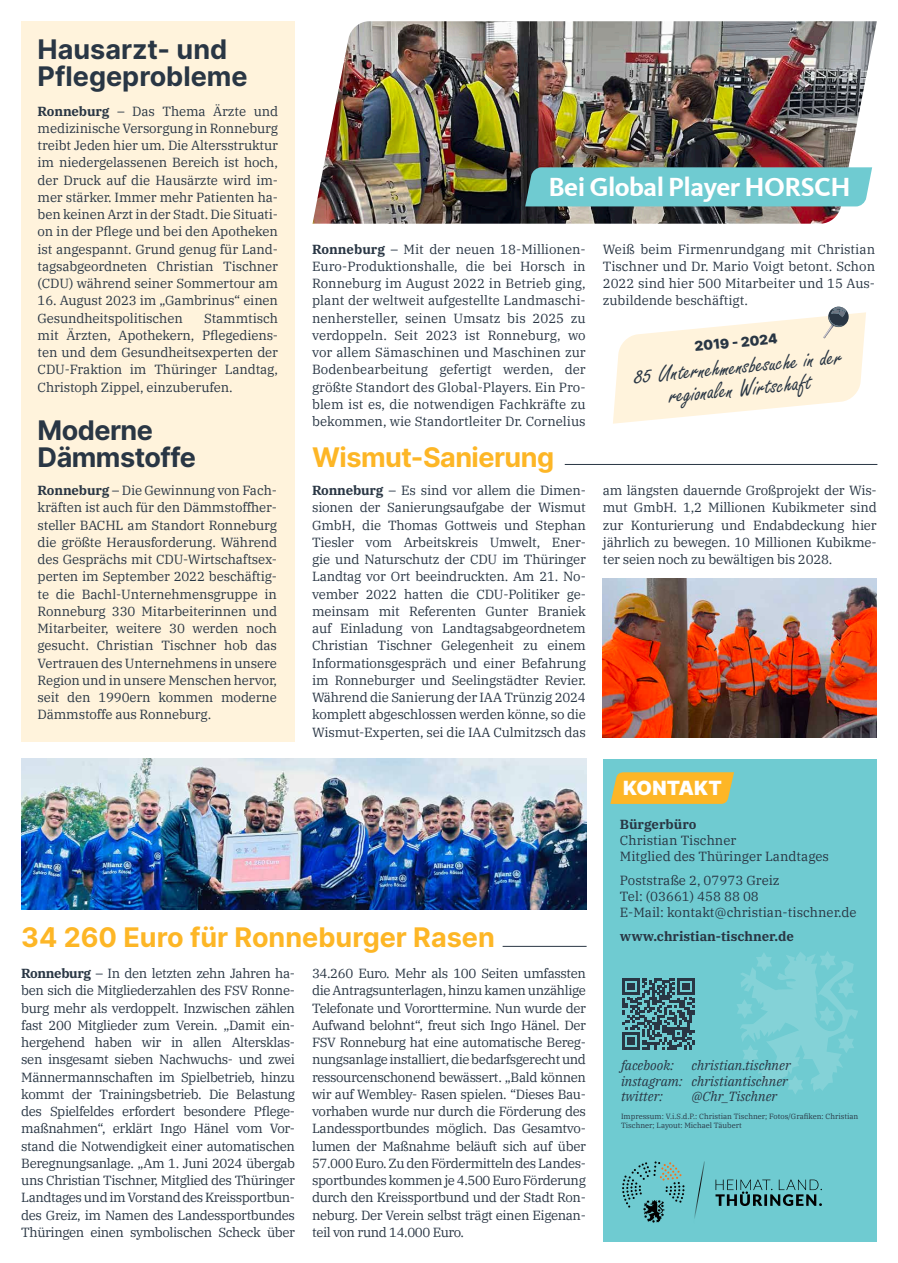
<style>
.page{position:relative;width:898px;height:1263px;background:#fff}
.page>*{position:absolute;margin:0;border:0;box-sizing:border-box;transform-origin:0 0}
.t1{font:700 27px "Inter";color:#fdb626}
.t2{font:700 27px/27px "Inter";color:#293644}
.t3{font:700 27px "CDU Kievit Tab";letter-spacing:-.02em;color:#fff}
.t4{font:700 27px/27px "Inter";letter-spacing:-.02em;color:#293644}
.t5{font:700 27px "Inter";letter-spacing:-.02em;color:#fdb626}
.t6{font:25.5px/22.4px "Freestyle Script";color:#293644;text-align:center}
.t7{font:900 19.5px "Inter";letter-spacing:.01em;color:#fff}
.t8{font:900 13.5px "Inter";color:#293644}
.t9{font:13.2px/17.2px "IBM Plex Serif";letter-spacing:-.01em;color:#293644;text-align:justify}
.t10{font:italic 13.2px/15.9px "IBM Plex Serif";color:#293644}
.t11{font:700 13.2px "IBM Plex Serif";color:#293644}
.t12{font:7.5px/9px "IBM Plex Serif";color:#293644}
.s1{font-weight:700}
</style>
<div class="page">
<div style="left:21px;top:21px;width:274px;height:721px;background:#fff3dc"></div>
<img style="left:312px;top:21px;width:564px;height:203px">
<div style="left:525px;top:167px;width:346px;height:39px;background:#6fcbd1"></div>
<hr style="left:502px;top:946px;width:84px;height:1px;background:#293644">
<img style="left:602px;top:579px;width:273px;height:158px">
<img style="left:21px;top:759px;width:565px;height:151px">
<hr style="left:564px;top:464px;width:313px;height:1px;background:#293644">
<div style="left:602px;top:759px;width:274px;height:483px;background:#6fcbd1"></div>
<svg style="left:737px;top:951px;width:120px;height:143px"></svg>
<svg style="left:610px;top:772px;width:123px;height:32px;background:#f3b731"></svg>
<svg style="left:694px;top:1162px;width:10px;height:56px"></svg>
<svg style="left:622px;top:1161px;width:62px;height:62px"></svg>
<svg style="left:715px;top:1179px;width:106px;height:27px"></svg>
<svg style="left:622px;top:978px;width:72px;height:71px"></svg>
<svg style="left:613px;top:307px;width:252px;height:117px"></svg>
<h1 class="t2" style="left:38px;top:35px;width:212px">Hausarzt- und<br>Pflegeprobleme</h1>
<p class="t9" style="left:38px;top:101px;width:242px"><span class="s1">Ronneburg</span> – Das Thema Ärzte und medizinische Versorgung in Ronneburg treibt Jeden hier um. Die Altersstruktur im niedergelassenen Bereich ist hoch, der Druck auf die Hausärzte wird im&shy;mer stärker. Immer mehr Patienten ha&shy;ben keinen Arzt in der Stadt. Die Situati&shy;on in der Pflege und bei den Apotheken ist angespannt. Grund genug für Land&shy;tagsabgeordneten Christian Tischner (CDU) während seiner Sommertour am</p>
<p class="t9" style="left:38px;top:291px;width:242px">16. August 2023 im „Gambrinus“ einen<br>Gesundheitspolitischen</p>
<p class="t9" style="left:38px;top:308px;width:242px;text-indent:166px">Stammtisch mit Ärzten, Apothekern, Pflegediens&shy;ten und dem Gesundheitsexperten der CDU-Fraktion im Thüringer Landtag, Christoph Zippel, einzuberufen.</p>
<h1 class="t4" style="left:38px;top:416px;width:160px">Moderne<br>Dämmstoffe</h1>
<p class="t9" style="left:38px;top:481px;width:241px"><span class="s1">Ronneburg</span> – Die Gewinnung von Fach&shy;kräften ist auch für den Dämmstoffher&shy;steller BACHL am Standort Ronneburg die größte Herausforderung. Während des Gesprächs mit CDU-Wirtschaftsex&shy;perten im September 2022 beschäftig&shy;te die Bachl-Unternehmensgruppe in Ronneburg 330 Mitarbeiterinnen und Mitarbeiter, weitere 30 werden noch gesucht. Christian Tischner hob das Vertrauen des Unternehmens in unsere Region und in unsere Menschen hervor, seit den 1990ern kommen moderne Dämmstoffe aus Ronneburg.</p>
<h1 class="t3" style="left:548px;top:171px;width:303px">Bei Global Player HORSCH</h1>
<p class="t9" style="left:312px;top:239px;width:275px"><span class="s1">Ronneburg</span> – Mit der neuen 18-Millionen-Euro-Produktionshalle, die bei Horsch in Ronneburg im August 2022 in Betrieb ging, plant der weltweit aufgestellte Landmaschi&shy;nenhersteller, seinen Umsatz bis 2025 zu verdoppeln. Seit 2023 ist Ronneburg, wo vor allem Sämaschinen und Maschinen zur Bodenbearbeitung gefertigt werden, der größte Standort des Global-Players. Ein Pro&shy;blem ist es, die notwendigen Fachkräfte zu bekommen, wie Standortleiter Dr. Cornelius</p>
<p class="t9" style="left:602px;top:239px;width:274px">Weiß beim Firmenrundgang mit Christian Tischner und Dr. Mario Voigt betont. Schon 2022 sind hier 500 Mitarbeiter und 15 Aus&shy;zubildende beschäftigt.</p>
<p class="t8" style="left:693px;top:336px;width:84px;rotate:-5deg">2019 - 2024</p>
<h2 class="t6" style="left:633px;top:367px;width:210px;rotate:-6deg">85 Unternehmensbesuche in der regionalen Wirtschaft</h2>
<h1 class="t5" style="left:312px;top:437px;width:243px">Wismut-Sanierung</h1>
<p class="t9" style="left:312px;top:481px;width:275px"><span class="s1">Ronneburg</span> – Es sind vor allem die Dimen&shy;sionen der Sanierungsaufgabe der Wismut GmbH, die Thomas Gottweis und Stephan Tiesler vom Arbeitskreis Umwelt, Ener&shy;gie und Naturschutz der CDU im Thüringer Landtag vor Ort beeindruckten. Am 21. No&shy;vember 2022 hatten die CDU-Politiker ge&shy;meinsam mit Referenten Gunter Braniek auf Einladung von Landtagsabgeordnetem Christian Tischner Gelegenheit zu einem Informationsgespräch und einer Befahrung im Ronneburger und Seelingstädter Revier.<br>Während die Sanierung der IAA Trünzig 2024 komplett abgeschlossen werden könne, so die Wismut-Experten, sei die IAA Culmitzsch das</p>
<p class="t9" style="left:602px;top:481px;width:275px">am längsten dauernde Großprojekt der Wis&shy;mut GmbH. 1,2 Millionen Kubikmeter sind zur Konturierung und Endabdeckung hier jährlich zu bewegen. 10 Millionen Kubikme&shy;ter seien noch zu bewältigen bis 2028.</p>
<h3 class="t7" style="left:623px;top:773px;width:100px">KONTAKT</h3>
<h1 class="t1" style="left:21px;top:916px;width:475px">34 260 Euro für Ronneburger Rasen</h1>
<p class="t9" style="left:21px;top:964px;width:275px"><span class="s1">Ronneburg</span> – In den letzten zehn Jahren ha&shy;ben sich die Mitgliederzahlen des FSV Ronne&shy;burg mehr als verdoppelt. Inzwischen zählen fast 200 Mitglieder zum Verein. „Damit ein&shy;hergehend haben wir in allen Altersklas&shy;sen insgesamt sieben Nachwuchs- und zwei Männermannschaften im Spielbetrieb, hinzu kommt der Trainingsbetrieb. Die Belastung des Spielfeldes erfordert besondere Pflege&shy;maßnahmen“, erklärt Ingo Hänel vom Vor&shy;stand die Notwendigkeit einer automatischen Beregnungsanlage. „Am 1. Juni 2024 übergab uns Christian Tischner, Mitglied des Thüringer Landtages und im Vorstand des Kreissportbun&shy;des Greiz, im Namen des Landessportbundes Thüringen einen symbolischen Scheck über</p>
<p class="t9" style="left:312px;top:964px;width:275px">34.260 Euro. Mehr als 100 Seiten umfassten die Antragsunterlagen, hinzu kamen unzählige Telefonate und Vororttermine. Nun wurde der Aufwand belohnt“, freut sich Ingo Hänel. Der FSV Ronneburg hat eine automatische Bereg&shy;nungsanlage installiert, die bedarfsgerecht und ressourcenschonend bewässert. „Bald können wir auf Wembley- Rasen spielen. “Dieses Bau&shy;vorhaben wurde nur durch die Förderung des Landessportbundes möglich. Das Gesamtvo&shy;lumen der Maßnahme beläuft sich auf über 57.000 Euro. Zu den Fördermitteln des Landes&shy;sportbundes kommen je 4.500 Euro Förderung durch den Kreissportbund und der Stadt Ron&shy;neburg. Der Verein selbst trägt einen Eigenan&shy;teil von rund 14.000 Euro.</p>
<p class="t11" style="left:619px;top:814px;width:78px">Bürgerbüro</p>
<p class="t9" style="left:619px;top:831px;width:210px;line-height:15.9px">Christian Tischner<br>Mitglied des Thüringer Landtages</p>
<p class="t9" style="left:619px;top:872px;width:238px;line-height:15.9px;text-align:left">Poststraße 2, 07973 Greiz<br>Tel: (03661) 458 88 08<br>E-Mail: kontakt@christian-tischner.de</p>
<p class="t11" style="left:619px;top:926px;width:175px">www.christian-tischner.de</p>
<p class="t10" style="left:620px;top:1056px;width:54px">facebook:</p>
<p class="t10" style="left:620px;top:1056px;width:171px;text-indent:71px">christian.tischner instagram: christiantischner twitter:</p>
<p class="t10" style="left:691px;top:1088px;width:87px">@Chr_Tischner</p>
<p class="t12" style="left:620px;top:1111px;width:239px">Impressum: V.i.S.d.P.: Christian Tischner; Fotos/Grafiken: Christian<br>Tischner; Layout: Michael Täubert</p>
</div>
